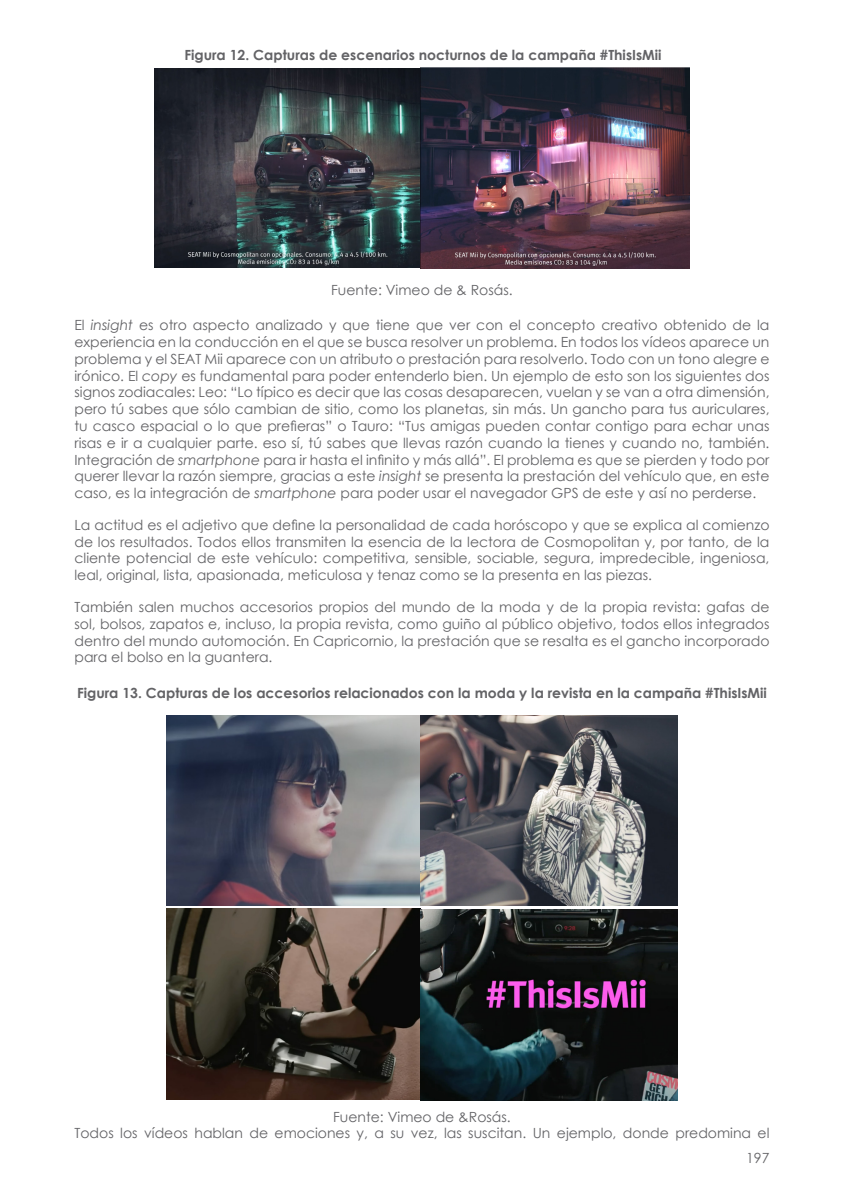
<style>
.page{position:relative;width:844px;height:1191px;background:#fff}
.page>*{position:absolute;margin:0;border:0;box-sizing:border-box;transform-origin:0 0}
.Cuerpo_Artículo{font:14px/16.8px "Century Gothic";color:#636366;text-align:justify}
.Título_figuras{font:700 14px "Century Gothic";color:#636366}
.Interlineado{font:700 14px "Century Gothic";color:#636366}
.Pie_de_foto{font:14px "Century Gothic";color:#636366}
.s1{font-style:italic}
</style>
<div class="page">
<img style="left:154px;top:68px;width:535px;height:200px">
<img style="left:166px;top:715px;width:511px;height:190px">
<img style="left:166px;top:908px;width:511px;height:192px">
<p class="Interlineado" style="left:184px;top:44px;width:478px">Figura 12. Capturas de escenarios nocturnos de la campaña #ThisIsMii</p>
<p class="Pie_de_foto" style="left:331px;top:280px;width:183px">Fuente: Vimeo de &amp; Rosás.</p>
<p class="Cuerpo_Artículo" style="left:74px;top:316px;width:696px">El <span class="s1">insight</span> es otro aspecto analizado y que tiene que ver con el concepto creativo obtenido de la experiencia en la conducción en el que se busca resolver un problema. En todos los vídeos aparece un problema y el SEAT Mii aparece con un atributo o prestación para resolverlo. Todo con un tono alegre e irónico. El <span class="s1">copy</span> es fundamental para poder entenderlo bien. Un ejemplo de esto son los siguientes dos signos zodiacales: Leo: “Lo típico es decir que las cosas desaparecen, vuelan y se van a otra dimensión, pero tú sabes que sólo cambian de sitio, como los planetas, sin más. Un gancho para tus auriculares, tu casco espacial o lo que prefieras” o Tauro: “Tus amigas pueden contar contigo para echar unas risas e ir a cualquier parte. eso sí, tú sabes que llevas razón cuando la tienes y cuando no, también.<br>Integración de <span class="s1">smartphone</span> para ir hasta el infinito y más allá”. El problema es que se pierden y todo por querer llevar la razón siempre, gracias a este <span class="s1">insight</span> se presenta la prestación del vehículo que, en este caso, es la integración de <span class="s1">smartphone</span> para poder usar el navegador GPS de este y así no perderse.</p>
<p class="Cuerpo_Artículo" style="left:74px;top:516px;width:696px">La actitud es el adjetivo que define la personalidad de cada horóscopo y que se explica al comienzo de los resultados. Todos ellos transmiten la esencia de la lectora de Cosmopolitan y, por tanto, de la cliente potencial de este vehículo: competitiva, sensible, sociable, segura, impredecible, ingeniosa, leal, original, lista, apasionada, meticulosa y tenaz como se la presenta en las piezas.</p>
<p class="Cuerpo_Artículo" style="left:74px;top:598px;width:696px">También salen muchos accesorios propios del mundo de la moda y de la propia revista: gafas de sol, bolsos, zapatos e, incluso, la propia revista, como guiño al público objetivo, todos ellos integrados dentro del mundo automoción. En Capricornio, la prestación que se resalta es el gancho incorporado para el bolso en la guantera.</p>
<p class="Título_figuras" style="left:77px;top:682px;width:691px">Figura 13. Capturas de los accesorios relacionados con la moda y la revista en la campaña #ThisIsMii</p>
<p class="Pie_de_foto" style="left:333px;top:1106px;width:179px">Fuente: Vimeo de &amp;Rosás.</p>
<p class="Cuerpo_Artículo" style="left:74px;top:1124px;width:696px">Todos los vídeos hablan de emociones y, a su vez, las suscitan. Un ejemplo, donde predomina el</p>
<p class="Cuerpo_Artículo" style="left:746px;top:1149px;width:25px">197</p>
</div>
